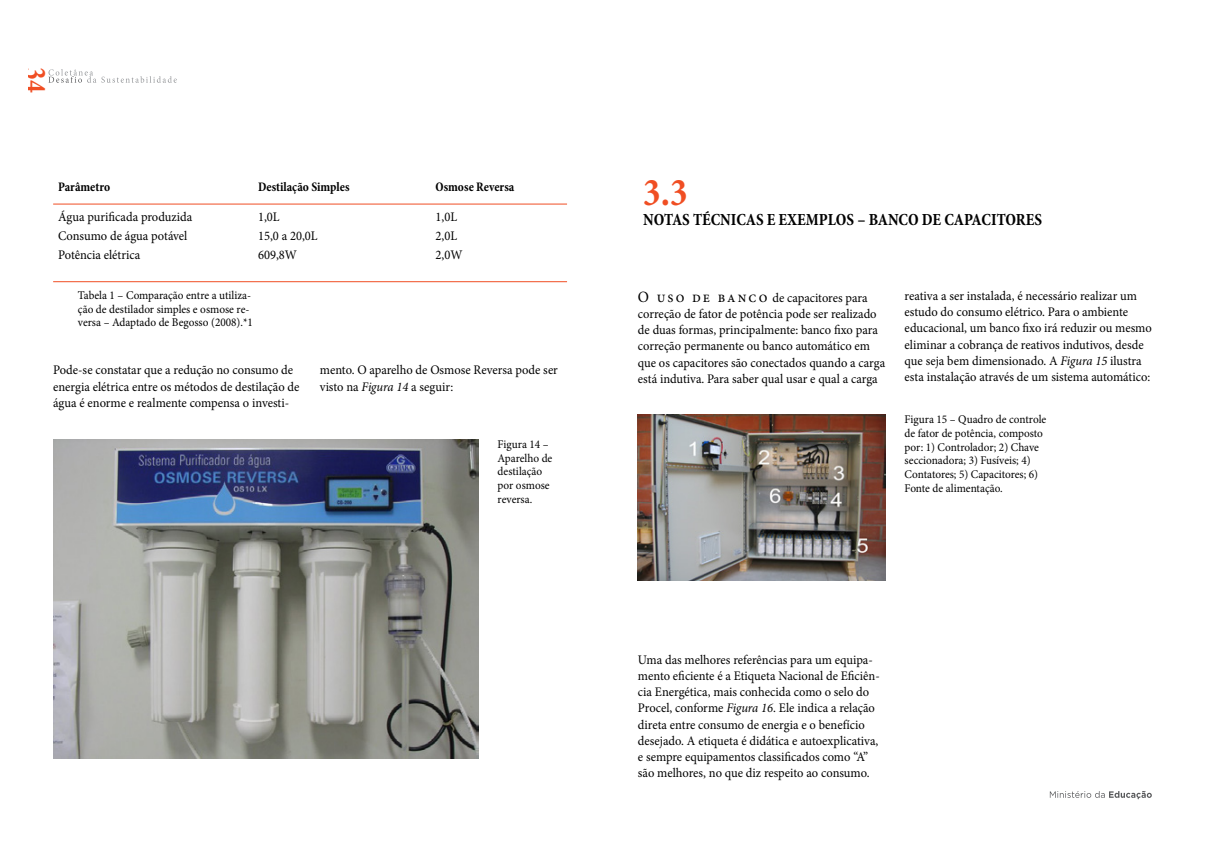
<style>
.page{position:relative;width:1205px;height:851px;background:#fff}
.page>*{position:absolute;margin:0;border:0;box-sizing:border-box;transform-origin:0 0}
.t1{font:700 condensed 39.38px "Minion Pro";color:#f04e23;scale:.95 1}
.t2{font:700 condensed 31.62px "Minion Pro";color:#f04e23;scale:.87 1}
.t3{font:700 condensed 17px "Minion Pro";color:#000;scale:.95 1}
.t4{font:13.12px/16.2px "Minion Pro";color:#000;scale:.95 1}
.t5{font:700 condensed 13.12px "Minion Pro";letter-spacing:-.005em;color:#000;scale:.95 1}
.t6{font:11.75px/13.8px "Minion Pro";color:#000;scale:.95 1}
.s1{font-style:italic}
.s2{font-size:15.75px}
</style>
<div class="page">
<svg style="left:1050px;top:791px;width:102px;height:8px"></svg>
<svg style="left:48px;top:69px;width:129px;height:14px"></svg>
<img style="left:53px;top:439px;width:425px;height:319px">
<img style="left:638px;top:415px;width:247px;height:165px">
<hr style="left:53px;top:204px;width:514px;height:1px;background:#f04e23">
<hr style="left:53px;top:281px;width:514px;height:1px;background:#f04e23">
<h2 class="t2" style="left:57px;top:67px;width:31px;rotate:90deg">34</h2>
<p class="t5" style="left:58px;top:178px;width:56px">Parâmetro</p>
<p class="t5" style="left:258px;top:178px;width:98px">Destilação Simples</p>
<p class="t5" style="left:436px;top:178px;width:84px">Osmose Reversa</p>
<p class="t4" style="left:58px;top:208px;width:143px">Água purificada produzida</p>
<p class="t4" style="left:258px;top:208px;width:24px">1,0L</p>
<p class="t4" style="left:436px;top:208px;width:24px">1,0L</p>
<p class="t4" style="left:58px;top:227px;width:138px">Consumo de água potável</p>
<p class="t4" style="left:258px;top:227px;width:64px">15,0 a 20,0L</p>
<p class="t4" style="left:436px;top:227px;width:24px">2,0L</p>
<p class="t4" style="left:58px;top:246px;width:88px">Potência elétrica</p>
<p class="t4" style="left:258px;top:246px;width:43px">609,8W</p>
<p class="t4" style="left:436px;top:246px;width:30px">2,0W</p>
<p class="t6" style="left:78px;top:288px;width:186px">Tabela 1 – Comparação entre a utiliza&shy;ção de destilador simples e osmose re&shy;versa – Adaptado de Begosso (2008).*1</p>
<p class="t4" style="left:53px;top:362px;width:261px">Pode-se constatar que a redução no consumo de energia elétrica entre os métodos de destilação de água é enorme e realmente compensa o investi-</p>
<p class="t4" style="left:320px;top:362px;width:252px">mento. O aparelho de Osmose Reversa pode ser visto na <span class="s1">Figura 14</span> a seguir:</p>
<p class="t6" style="left:498px;top:437px;width:59px">Figura 14 –<br>Aparelho de destilação por osmose reversa.</p>
<h1 class="t1" style="left:643px;top:165px;width:48px">3.3</h1>
<p class="t3" style="left:643px;top:207px;width:421px">NOTAS TÉCNICAS E EXEMPLOS – BANCO DE CAPACITORES</p>
<p class="t4" style="left:638px;top:289px;width:262px"><span class="s2">O uso de banco</span> de capacitores para correção de fator de potência pode ser realizado de duas formas, principalmente: banco fixo para correção permanente ou banco automático em que os capacitores são conectados quando a carga está indutiva. Para saber qual usar e qual a carga</p>
<p class="t4" style="left:904px;top:287px;width:262px">reativa a ser instalada, é necessário realizar um estudo do consumo elétrico. Para o ambiente educacional, um banco fixo irá reduzir ou mesmo eliminar a cobrança de reativos indutivos, desde que seja bem dimensionado. A <span class="s1">Figura 15</span> ilustra esta instalação através de um sistema automático:</p>
<p class="t6" style="left:904px;top:412px;width:151px">Figura 15 – Quadro de controle de fator de potência, composto por: 1) Controlador; 2) Chave seccionadora; 3) Fusíveis; 4)<br>Contatores; 5) Capacitores; 6)<br>Fonte de alimentação.</p>
<p class="t4" style="left:638px;top:651px;width:256px">Uma das melhores referências para um equipa&shy;mento eficiente é a Etiqueta Nacional de Eficiên&shy;cia Energética, mais conhecida como o selo do Procel, conforme <span class="s1">Figura 16</span>. Ele indica a relação direta entre consumo de energia e o benefício desejado. A etiqueta é didática e autoexplicativa, e sempre equipamentos classificados como “A” são melhores, no que diz respeito ao consumo.</p>
</div>
